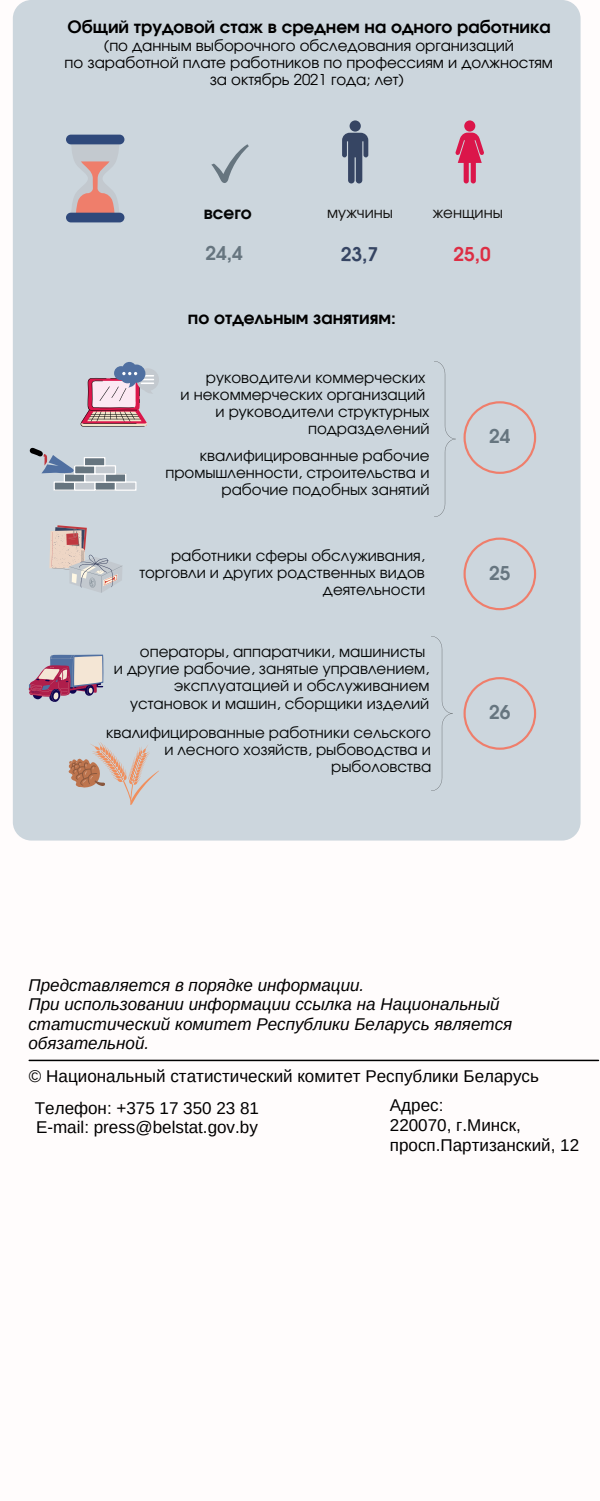
<style>
.page{position:relative;width:600px;height:1501px;background:#fff}
.page>*{position:absolute;margin:0;border:0;box-sizing:border-box;transform-origin:0 0}
.t1{font:700 19px "Evolventa";color:#66757f}
.t2{font:700 19px "Evolventa";color:#dd2e44}
.t3{font:700 19px "Evolventa";color:#364563}
.t4{font:17px "Arimo";color:#000}
.t5{font:italic 17px/19.5px "Arimo";color:#000}
.t6{font:700 17px "Evolventa";color:#000}
.t7{font:700 17px "Evolventa";color:#040606}
.t8{font:15px/17.2px "Evolventa";color:#040606;text-align:right}
.t9{font:15px "Evolventa";color:#000}
.t10{font:15px "Evolventa";color:#0f0e0c}
</style>
<div class="page">
<div style="left:13px;top:0;width:568px;height:840px;background:#ccd6dd;border-radius:19px"></div>
<div style="left:350px;top:120px;width:11px;height:12px;background:#364563;border-radius:50%"></div>
<svg style="left:342px;top:133px;width:26px;height:50px"></svg>
<div style="left:464px;top:120px;width:11px;height:12px;background:#db164a;border-radius:50%"></div>
<svg style="left:456px;top:133px;width:28px;height:50px"></svg>
<svg style="left:211px;top:144px;width:38px;height:39px"></svg>
<svg style="left:66px;top:135px;width:58px;height:87px"></svg>
<svg style="left:464px;top:677px;width:72px;height:72px"></svg>
<svg style="left:80px;top:362px;width:79px;height:64px"></svg>
<svg style="left:28px;top:654px;width:75px;height:47px"></svg>
<div style="left:54px;top:482px;width:21px;height:8px;background:#66757f"></div>
<div style="left:54px;top:481px;width:21px;height:9px;border:1px solid #fff"></div>
<div style="left:75px;top:482px;width:20px;height:8px;background:#c3c9cf"></div>
<div style="left:74px;top:481px;width:22px;height:9px;border:1px solid #fff"></div>
<div style="left:95px;top:482px;width:20px;height:8px;background:#66757f"></div>
<div style="left:94px;top:481px;width:22px;height:9px;border:1px solid #fff"></div>
<div style="left:115px;top:482px;width:21px;height:8px;background:#c3c9cf"></div>
<div style="left:115px;top:481px;width:22px;height:9px;border:1px solid #fff"></div>
<div style="left:64px;top:474px;width:21px;height:8px;background:#66757f"></div>
<div style="left:64px;top:473px;width:21px;height:9px;border:1px solid #fff"></div>
<div style="left:85px;top:474px;width:20px;height:8px;background:#c3c9cf"></div>
<div style="left:84px;top:473px;width:22px;height:9px;border:1px solid #fff"></div>
<div style="left:105px;top:474px;width:21px;height:8px;background:#66757f"></div>
<div style="left:105px;top:473px;width:21px;height:9px;border:1px solid #fff"></div>
<div style="left:75px;top:465px;width:20px;height:9px;background:#66757f"></div>
<div style="left:74px;top:465px;width:22px;height:9px;border:1px solid #fff"></div>
<div style="left:95px;top:465px;width:20px;height:9px;background:#c3c9cf"></div>
<div style="left:94px;top:465px;width:22px;height:9px;border:1px solid #fff"></div>
<div style="left:84px;top:457px;width:21px;height:8px;background:#66757f"></div>
<div style="left:84px;top:457px;width:21px;height:9px;border:1px solid #fff"></div>
<svg style="left:30px;top:448px;width:44px;height:25px"></svg>
<svg style="left:464px;top:401px;width:72px;height:73px"></svg>
<svg style="left:464px;top:537px;width:72px;height:73px"></svg>
<svg style="left:68px;top:742px;width:91px;height:63px"></svg>
<svg style="left:49px;top:525px;width:73px;height:68px"></svg>
<hr style="left:29px;top:1059px;width:569px;height:1px;background:#000">
<img style="left:435px;top:361px;width:21px;height:155px">
<img style="left:431px;top:636px;width:21px;height:154px">
<p class="t6" style="left:67px;top:19px;width:485px">Общий трудовой стаж в среднем на одного работника</p>
<p class="t9" style="left:104px;top:39px;width:412px">(по данным выборочного обследования организаций</p>
<p class="t9" style="left:65px;top:56px;width:490px">по заработной плате работников по профессиям и должностям</p>
<p class="t9" style="left:210px;top:73px;width:196px">за октябрь 2021 года; лет)</p>
<p class="t7" style="left:204px;top:205px;width:50px">всего</p>
<p class="t10" style="left:327px;top:206px;width:67px">мужчины</p>
<p class="t10" style="left:433px;top:206px;width:72px">женщины</p>
<p class="t3" style="left:341px;top:245px;width:39px;rotate:1deg">23,7</p>
<p class="t1" style="left:205px;top:245px;width:39px">24,4</p>
<p class="t2" style="left:454px;top:246px;width:39px">25,0</p>
<p class="t6" style="left:188px;top:311px;width:209px">по отдельным занятиям:</p>
<p class="t8" style="left:206px;top:369px;width:221px">руководители коммерческих</p>
<p class="t8" style="left:181px;top:387px;width:246px">и некоммерческих организаций</p>
<p class="t8" style="left:216px;top:404px;width:216px">и руководители структурных подразделений</p>
<p class="t8" style="left:165px;top:447px;width:266px">квалифицированные рабочие промышленности, строительства и рабочие подобных занятий</p>
<p class="t8" style="left:139px;top:547px;width:287px">работники сферы обслуживания, торговли и других родственных видов деятельности</p>
<p class="t8" style="left:140px;top:643px;width:287px">операторы, аппаратчики, машинисты</p>
<p class="t8" style="left:114px;top:661px;width:317px">и другие рабочие, занятые управлением, эксплуатацией и обслуживанием установок и машин, сборщики изделий</p>
<p class="t8" style="left:106px;top:724px;width:326px">квалифицированные работники сельского и лесного хозяйств, рыбоводства и рыболовства</p>
<p class="t1" style="left:489px;top:428px;width:23px">24</p>
<p class="t1" style="left:489px;top:564px;width:23px">25</p>
<p class="t1" style="left:489px;top:703px;width:23px">26</p>
<p class="t5" style="left:28px;top:974px;width:337px">Представляется в порядке информации.</p>
<p class="t5" style="left:28px;top:994px;width:485px">При использовании информации ссылка на Национальный статистический комитет Республики Беларусь является обязательной.</p>
<p class="t4" style="left:29px;top:1066px;width:511px">© Национальный статистический комитет Республики Беларусь</p>
<p class="t4" style="left:35px;top:1098px;width:226px">Телефон: +375 17 350 23 81</p>
<p class="t4" style="left:36px;top:1117px;width:223px">E-mail: press@belstat.gov.by</p>
<p class="t4" style="left:390px;top:1095px;width:55px">Адрес:</p>
<p class="t4" style="left:390px;top:1115px;width:133px">220070, г.Минск,</p>
<p class="t4" style="left:390px;top:1134px;width:191px">просп.Партизанский, 12</p>
</div>
